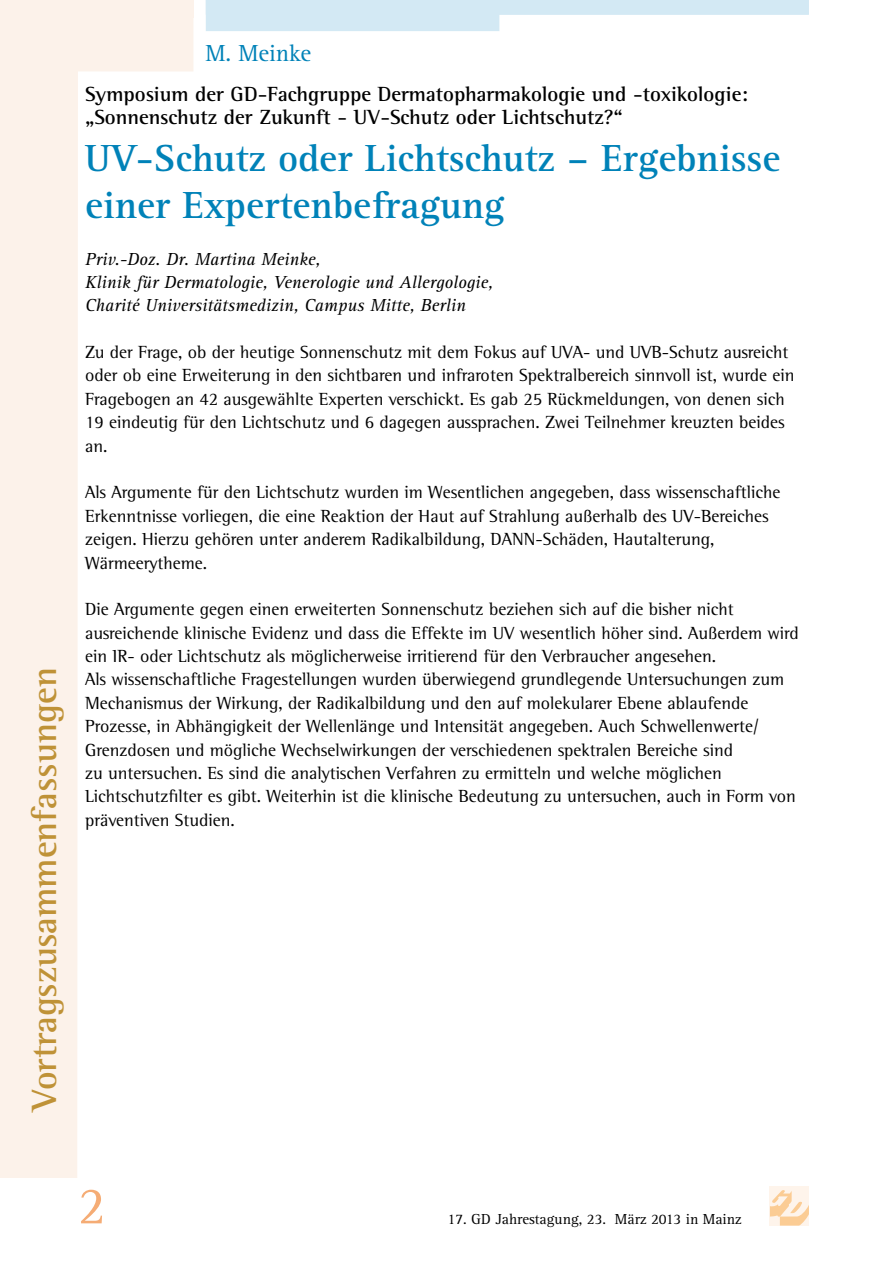
<style>
.page{position:relative;width:893px;height:1263px;background:#fff}
.page>*{position:absolute;margin:0;border:0;box-sizing:border-box;transform-origin:0 0}
.t1{font:54px "Agfa Rotis Serif";color:#f5ac75}
.t2{font:700 39px/46.8px "Agfa Rotis Serif";color:#0082b8}
.t3{font:700 36px "Agfa Rotis Semi Serif";color:#bf9237}
.t4{font:24px "Agfa Rotis Serif";color:#0082b8}
.t5{font:700 21px/23.4px "Agfa Rotis Semi Serif";color:#000}
.t6{font:18px/23.4px "Agfa Rotis Semi Serif";color:#000}
.t7{font:italic 18px/23.4px "Agfa Rotis Serif";color:#000}
.t8{font:15px "Agfa Rotis Serif";color:#000}
</style>
<div class="page">
<div style="left:770px;top:1186px;width:39px;height:39px;background:#fef4eb"></div>
<svg style="left:770px;top:1190px;width:39px;height:35px"></svg>
<svg style="left:0;top:0;width:194px;height:1178px"></svg>
<div style="left:0;top:0;width:193px;height:17px;background:#fcf2ea"></div>
<svg style="left:206px;top:0;width:603px;height:31px"></svg>
<h3 class="t3" style="left:23px;top:1111px;width:445px;rotate:-90deg">Vortragszusammenfassungen</h3>
<h3 class="t4" style="left:205px;top:39px;width:107px">M. Meinke</h3>
<p class="t5" style="left:85px;top:82px;width:664px">Symposium der GD-Fachgruppe Dermatopharmakologie und -toxikologie: „Sonnenschutz der Zukunft - UV-Schutz oder Lichtschutz?“</p>
<h2 class="t2" style="left:85px;top:135px;width:697px">UV-Schutz oder Lichtschutz – Ergebnisse einer Expertenbefragung</h2>
<p class="t7" style="left:85px;top:247px;width:409px">Priv.-Doz. Dr. Martina Meinke,<br>Klinik für Dermatologie, Venerologie und Allergologie,<br>Charité Universitätsmedizin, Campus Mitte, Berlin</p>
<p class="t6" style="left:85px;top:340px;width:711px">Zu der Frage, ob der heutige Sonnenschutz mit dem Fokus auf UVA- und UVB-Schutz ausreicht oder ob eine Erweiterung in den sichtbaren und infraroten Spektralbereich sinnvoll ist, wurde ein Fragebogen an 42 ausgewählte Experten verschickt. Es gab 25 Rückmeldungen, von denen sich 19 eindeutig für den Lichtschutz und 6 dagegen aussprachen. Zwei Teilnehmer kreuzten beides an.</p>
<p class="t6" style="left:85px;top:480px;width:697px">Als Argumente für den Lichtschutz wurden im Wesentlichen angegeben, dass wissenschaftliche Erkenntnisse vorliegen, die eine Reaktion der Haut auf Strahlung außerhalb des UV-Bereiches zeigen. Hierzu gehören unter anderem Radikalbildung, DANN-Schäden, Hautalterung, Wärmeerytheme.</p>
<p class="t6" style="left:85px;top:597px;width:715px">Die Argumente gegen einen erweiterten Sonnenschutz beziehen sich auf die bisher nicht ausreichende klinische Evidenz und dass die Effekte im UV wesentlich höher sind. Außerdem wird ein IR- oder Lichtschutz als möglicherweise irritierend für den Verbraucher angesehen.<br>Als wissenschaftliche Fragestellungen wurden überwiegend grundlegende Untersuchungen zum Mechanismus der Wirkung, der Radikalbildung und den auf molekularer Ebene ablaufende Prozesse, in Abhängigkeit der Wellenlänge und Intensität angegeben. Auch Schwellenwerte/ Grenzdosen und mögliche Wechselwirkungen der verschiedenen spektralen Bereiche sind<br>zu untersuchen. Es sind die analytischen Verfahren zu ermitteln und welche möglichen Lichtschutzfilter es gibt. Weiterhin ist die klinische Bedeutung zu untersuchen, auch in Form von präventiven Studien.</p>
<h1 class="t1" style="left:78px;top:1175px;width:30px">2</h1>
<p class="t8" style="left:448px;top:1210px;width:296px">17. GD Jahrestagung, 23. März 2013 in Mainz</p>
</div>
